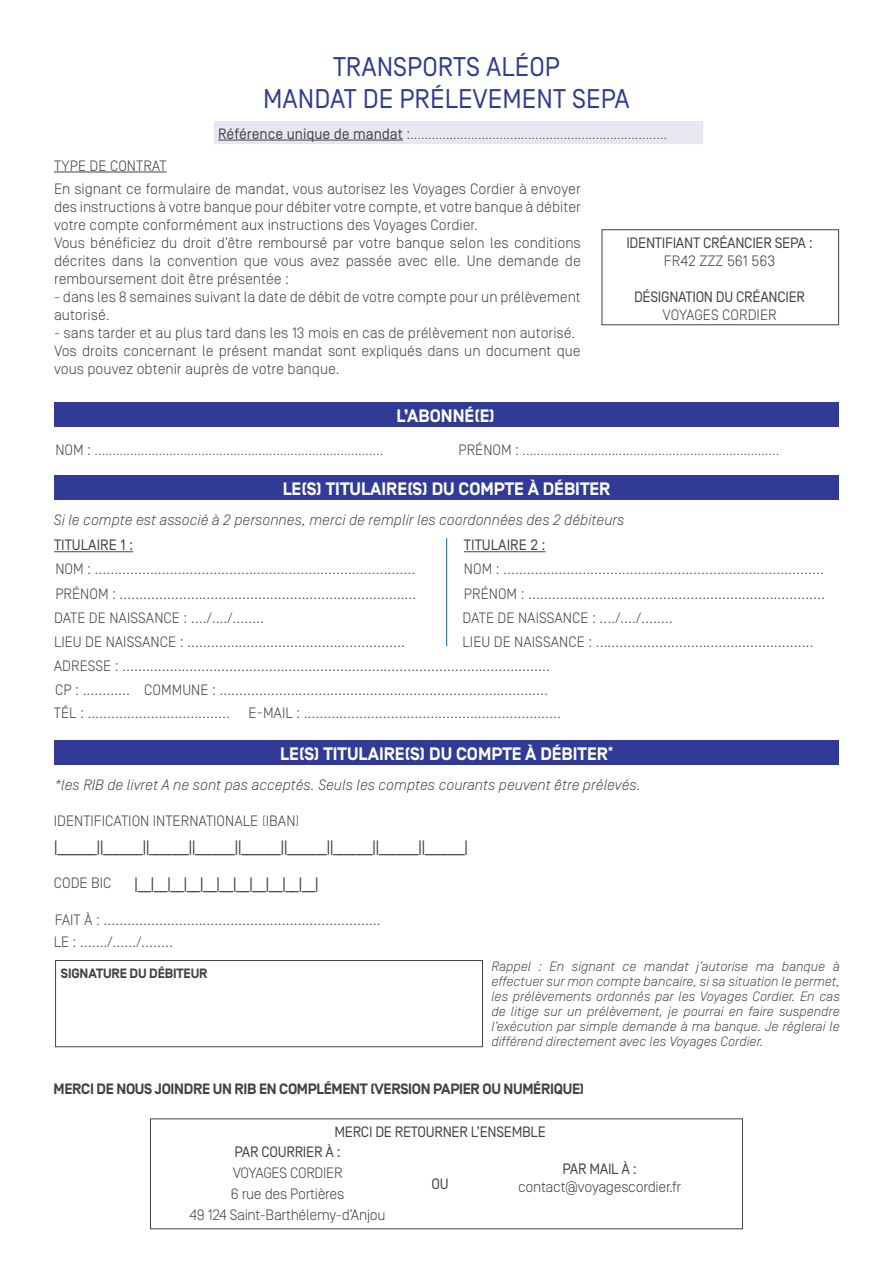
<style>
.page{position:relative;width:893px;height:1263px;background:#fff}
.page>*{position:absolute;margin:0;border:0;box-sizing:border-box;transform-origin:0 0}
.t1{font:27px/32.4px "Simplon Norm";color:#313b97;text-align:center}
.t2{font:18px "Simplon Norm";color:#434346}
.t3{font:700 18px "Simplon Norm";color:#fff}
.t4{font:300 15px/18px "Simplon Norm";color:#434346}
.t5{font:italic 300 15px "Simplon Norm";color:#434346}
.t6{font:15px/20.4px "Simplon Norm";letter-spacing:-.02em;color:#434346}
.t7{font:300 15px/21px "Simplon Norm";letter-spacing:-.02em;color:#434346;text-align:center}
.t8{font:700 15px "Simplon Norm";letter-spacing:-.02em;color:#434346}
.t9{font:15px "Simplon Norm";color:#434346}
.t10{font:italic 300 13.5px/15px "Simplon Norm";color:#434346;text-align:justify}
.t11{font:300 13.5px "Simplon Norm";color:#434346}
.t12{font:700 13.5px "Simplon Norm";letter-spacing:-.01em;color:#434346}
.s1{font-weight:400;font-size:15px}
.s2{font-size:15px}
.s3{font-weight:300;font-size:15px}
</style>
<div class="page">
<div style="left:213px;top:120px;width:491px;height:25px;background:#e6e7f2;border:1px solid #fff"></div>
<hr style="left:54px;top:172px;width:113px;height:1px;background:#434346">
<hr style="left:218px;top:140px;width:185px;height:1px;background:#434346">
<div style="left:602px;top:229px;width:237px;height:96px;border:1px solid #434346"></div>
<div style="left:54px;top:402px;width:785px;height:25px;background:#313b97"></div>
<div style="left:54px;top:475px;width:785px;height:24px;background:#313b97"></div>
<hr style="left:54px;top:551px;width:79px;height:1px;background:#434346">
<hr style="left:464px;top:551px;width:82px;height:1px;background:#434346">
<hr style="left:446px;top:538px;width:1px;height:108px;background:#1964ac">
<div style="left:54px;top:740px;width:785px;height:24px;background:#313b97"></div>
<div style="left:55px;top:960px;width:428px;height:87px;border:1px solid #434346"></div>
<div style="left:150px;top:1118px;width:593px;height:111px;border:1px solid #434346"></div>
<p class="t4" style="left:54px;top:156px;width:114px">TYPE DE CONTRAT</p>
<h1 class="t1" style="left:263px;top:51px;width:368px">TRANSPORTS ALÉOP<br>MANDAT DE PRÉLEVEMENT SEPA</h1>
<p class="t11" style="left:218px;top:127px;width:450px"><span class="s1">Référence unique de mandat</span> <span class="s2">:</span>........................................................................</p>
<p class="t4" style="left:54px;top:180px;width:528px">En signant ce formulaire de mandat, vous autorisez les Voyages Cordier à envoyer des instructions à votre banque pour débiter votre compte, et votre banque à débiter votre compte conformément aux instructions des Voyages Cordier.<br>Vous bénéficiez du droit d’être remboursé par votre banque selon les conditions décrites dans la convention que vous avez passée avec elle. Une demande de remboursement doit être présentée :</p>
<p class="t4" style="left:54px;top:288px;width:528px">- dans les 8 semaines suivant la date de débit de votre compte pour un prélèvement autorisé.</p>
<p class="t4" style="left:54px;top:324px;width:528px">- sans tarder et au plus tard dans les 13 mois en cas de prélèvement non autorisé.<br>Vos droits concernant le présent mandat sont expliqués dans un document que vous pouvez obtenir auprès de votre banque.</p>
<p class="t3" style="left:396px;top:406px;width:100px">L’ABONNÉ(E)</p>
<p class="t6" style="left:626px;top:233px;width:188px">IDENTIFIANT CRÉANCIER SEPA :</p>
<p class="t4" style="left:664px;top:252px;width:113px">FR42 ZZZ 561 563</p>
<p class="t6" style="left:634px;top:287px;width:173px">DÉSIGNATION DU CRÉANCIER</p>
<p class="t4" style="left:662px;top:306px;width:116px">VOYAGES CORDIER</p>
<p class="t11" style="left:55px;top:443px;width:329px"><span class="s2">NOM :</span> .................................................................................</p>
<p class="t11" style="left:458px;top:443px;width:322px"><span class="s2">PRÉNOM :</span> ........................................................................</p>
<p class="t3" style="left:283px;top:479px;width:329px">LE(S) TITULAIRE(S) DU COMPTE À DÉBITER</p>
<p class="t5" style="left:54px;top:511px;width:572px">Si le compte est associé à 2 personnes, merci de remplir les coordonnées des 2 débiteurs</p>
<p class="t9" style="left:54px;top:537px;width:81px">TITULAIRE 1 :</p>
<p class="t9" style="left:464px;top:537px;width:83px">TITULAIRE 2 :</p>
<p class="t4" style="left:463px;top:557px;width:364px;line-height:24.2px">NOM : .................................................................................<br>PRÉNOM : ...........................................................................<br>DATE DE NAISSANCE : ..../..../........<br>LIEU DE NAISSANCE : .......................................................</p>
<p class="t4" style="left:54px;top:557px;width:364px;line-height:24.2px;text-align:justify">NOM : .................................................................................<br>PRÉNOM : ...........................................................................<br>DATE DE NAISSANCE : ..../..../........</p>
<p class="t4" style="left:54px;top:657px;width:498px">ADRESSE : ............................................................................................................</p>
<p class="t4" style="left:54px;top:633px;width:352px">LIEU DE NAISSANCE : .......................................................</p>
<p class="t4" style="left:55px;top:681px;width:494px">CP : ............ COMMUNE : ...................................................................................</p>
<p class="t4" style="left:54px;top:704px;width:509px">TÉL : .................................... E-MAIL : .................................................................</p>
<p class="t3" style="left:280px;top:744px;width:335px">LE(S) TITULAIRE(S) DU COMPTE À DÉBITER<sup>*</sup></p>
<p class="t5" style="left:54px;top:777px;width:588px">*les RIB de livret A ne sont pas acceptés. Seuls les comptes courants peuvent être prélevés.</p>
<p class="t4" style="left:54px;top:812px;width:247px">IDENTIFICATION INTERNATIONALE (IBAN)</p>
<p class="t2" style="left:54px;top:837px;width:416px">|______||______||______||______||______||______||______||______||______|</p>
<p class="t2" style="left:54px;top:874px;width:267px"><span class="s3">CODE BIC</span> |__|__|__|__|__|__|__|__|__|__|__|</p>
<p class="t4" style="left:54px;top:909px;width:329px;line-height:21.8px">FAIT À : ......................................................................<br>LE : ......./....../........</p>
<p class="t12" style="left:61px;top:966px;width:148px">SIGNATURE DU DÉBITEUR</p>
<p class="t10" style="left:491px;top:959px;width:350px">Rappel : En signant ce mandat j’autorise ma banque à effectuer sur mon compte bancaire, si sa situation le permet, les prélèvements ordonnés par les Voyages Cordier. En cas de litige sur un prélèvement, je pourrai en faire suspendre l’exécution par simple demande à ma banque. Je réglerai le différend directement avec les Voyages Cordier.</p>
<p class="t8" style="left:54px;top:1081px;width:532px">MERCI DE NOUS JOINDRE UN RIB EN COMPLÉMENT (VERSION PAPIER OU NUMÉRIQUE)</p>
<p class="t6" style="left:235px;top:1122px;width:313px;text-indent:100px">MERCI DE RETOURNER L’ENSEMBLE<br>PAR COURRIER À :</p>
<p class="t7" style="left:190px;top:1163px;width:198px">VOYAGES CORDIER<br>6 rue des Portières<br>49 124 Saint-Barthélemy-d’Anjou</p>
<p class="t6" style="left:562px;top:1159px;width:76px">PAR MAIL À :</p>
<p class="t6" style="left:432px;top:1174px;width:19px">OU</p>
<p class="t7" style="left:518px;top:1177px;width:165px">contact@voyagescordier.fr</p>
</div>
